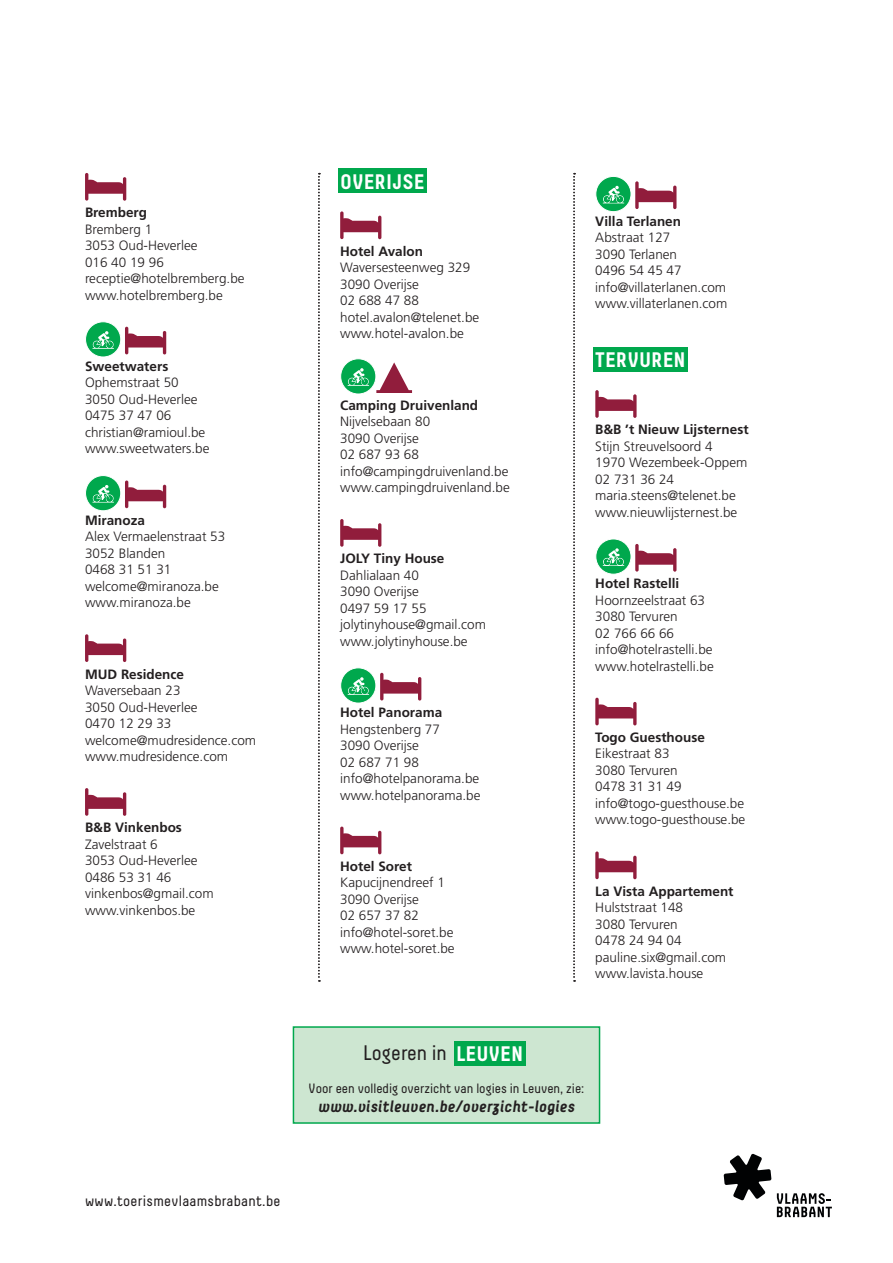
<style>
.page{position:relative;width:893px;height:1263px;background:#fff}
.page>*{position:absolute;margin:0;border:0;box-sizing:border-box;transform-origin:0 0}
.titel_gearceerd{font:700 21px "Decima";color:#fff}
.t1{font:21px "Decima";color:#231f20}
.t2{font:italic 700 16.5px "Decima";color:#231f20}
.t3{font:15px "Decima";letter-spacing:.02em;color:#231f20}
.body{font:300 13.5px/16.5px "Frutiger LT Pro";color:#231f20}
.body_bold{font:700 13.5px "Frutiger LT Pro";color:#231f20}
.t4{font:13.5px "Decima";color:#231f20}
.s1{font-weight:700;color:#fff}
</style>
<div class="page">
<svg style="left:85px;top:173px;width:41px;height:28px"></svg>
<div style="left:86px;top:322px;width:35px;height:35px;background:#00a84d;border-radius:50%"></div>
<div style="left:85px;top:321px;width:36px;height:36px;border:1px solid #fff;border-radius:50%"></div>
<svg style="left:92px;top:331px;width:22px;height:18px"></svg>
<svg style="left:125px;top:327px;width:41px;height:27px"></svg>
<div style="left:86px;top:476px;width:35px;height:35px;background:#00a84d;border-radius:50%"></div>
<div style="left:85px;top:475px;width:36px;height:36px;border:1px solid #fff;border-radius:50%"></div>
<svg style="left:92px;top:485px;width:22px;height:18px"></svg>
<svg style="left:125px;top:480px;width:41px;height:28px"></svg>
<svg style="left:85px;top:634px;width:41px;height:28px"></svg>
<svg style="left:85px;top:788px;width:41px;height:28px"></svg>
<div style="left:338px;top:169px;width:89px;height:24px;background:#00a84d"></div>
<svg style="left:340px;top:211px;width:41px;height:28px"></svg>
<div style="left:341px;top:359px;width:35px;height:35px;background:#00a84d;border-radius:50%"></div>
<div style="left:340px;top:358px;width:36px;height:36px;border:1px solid #fff;border-radius:50%"></div>
<svg style="left:347px;top:368px;width:22px;height:18px"></svg>
<svg style="left:376px;top:362px;width:36px;height:31px"></svg>
<svg style="left:340px;top:519px;width:41px;height:28px"></svg>
<div style="left:341px;top:668px;width:35px;height:35px;background:#00a84d;border-radius:50%"></div>
<div style="left:340px;top:667px;width:36px;height:36px;border:1px solid #fff;border-radius:50%"></div>
<svg style="left:347px;top:677px;width:22px;height:18px"></svg>
<svg style="left:380px;top:673px;width:41px;height:27px"></svg>
<svg style="left:340px;top:826px;width:41px;height:28px"></svg>
<div style="left:593px;top:347px;width:95px;height:25px;background:#00a84d"></div>
<svg style="left:596px;top:176px;width:35px;height:36px"></svg>
<div style="left:595px;top:176px;width:36px;height:36px;border:1px solid #fff;border-radius:50%"></div>
<svg style="left:603px;top:186px;width:21px;height:17px"></svg>
<svg style="left:635px;top:181px;width:41px;height:28px"></svg>
<svg style="left:595px;top:390px;width:42px;height:28px"></svg>
<div style="left:596px;top:539px;width:35px;height:35px;background:#00a84d;border-radius:50%"></div>
<div style="left:595px;top:538px;width:36px;height:37px;border:1px solid #fff;border-radius:50%"></div>
<svg style="left:603px;top:548px;width:21px;height:18px"></svg>
<svg style="left:635px;top:544px;width:41px;height:28px"></svg>
<svg style="left:595px;top:698px;width:42px;height:27px"></svg>
<svg style="left:595px;top:851px;width:42px;height:28px"></svg>
<svg style="left:318px;top:173px;width:2px;height:809px"></svg>
<svg style="left:573px;top:173px;width:2px;height:809px"></svg>
<div style="left:293px;top:1027px;width:306px;height:96px;background:#cde6d1"></div>
<div style="left:454px;top:1041px;width:71px;height:24px;background:#00a84d"></div>
<div style="left:293px;top:1026px;width:307px;height:98px;border:2px solid #00a84d"></div>
<svg style="left:724px;top:1154px;width:47px;height:46px"></svg>
<svg style="left:777px;top:1193px;width:55px;height:24px"></svg>
<h2 class="body_bold" style="left:85px;top:204px;width:64px">Bremberg</h2>
<p class="body" style="left:85px;top:221px;width:161px">Bremberg 1<br>3053 Oud-Heverlee<br>016 40 19 96 receptie@hotelbremberg.be www.hotelbremberg.be</p>
<h2 class="body_bold" style="left:85px;top:358px;width:85px">Sweetwaters</h2>
<p class="body" style="left:85px;top:375px;width:126px">Ophemstraat 50<br>3050 Oud-Heverlee<br>0475 37 47 06 christian@ramioul.be www.sweetwaters.be</p>
<h2 class="body_bold" style="left:85px;top:512px;width:62px">Miranoza</h2>
<p class="body" style="left:85px;top:528px;width:142px">Alex Vermaelenstraat 53<br>3052 Blanden<br>0468 31 51 31 welcome@miranoza.be www.miranoza.be</p>
<h2 class="body_bold" style="left:85px;top:666px;width:100px">MUD Residence</h2>
<p class="body" style="left:85px;top:682px;width:173px">Waversebaan 23<br>3050 Oud-Heverlee<br>0470 12 29 33 welcome@mudresidence.com www.mudresidence.com</p>
<h2 class="body_bold" style="left:85px;top:820px;width:98px">B&amp;B Vinkenbos</h2>
<p class="body" style="left:85px;top:836px;width:130px">Zavelstraat 6<br>3053 Oud-Heverlee<br>0486 53 31 46 vinkenbos@gmail.com www.vinkenbos.be</p>
<h1 class="titel_gearceerd" style="left:340px;top:169px;width:86px">OVERIJSE</h1>
<h2 class="body_bold" style="left:340px;top:243px;width:84px">Hotel Avalon</h2>
<p class="body" style="left:340px;top:259px;width:141px">Waversesteenweg 329<br>3090 Overijse<br>02 688 47 88 hotel.avalon@telenet.be www.hotel-avalon.be</p>
<h2 class="body_bold" style="left:340px;top:397px;width:140px">Camping Druivenland</h2>
<p class="body" style="left:340px;top:413px;width:171px">Nijvelsebaan 80<br>3090 Overijse<br>02 687 93 68 info@campingdruivenland.be www.campingdruivenland.be</p>
<h2 class="body_bold" style="left:340px;top:550px;width:106px">JOLY Tiny House</h2>
<p class="body" style="left:340px;top:567px;width:147px">Dahlialaan 40<br>3090 Overijse<br>0497 59 17 55 jolytinyhouse@gmail.com www.jolytinyhouse.be</p>
<h2 class="body_bold" style="left:340px;top:704px;width:104px">Hotel Panorama</h2>
<p class="body" style="left:340px;top:721px;width:142px">Hengstenberg 77<br>3090 Overijse<br>02 687 71 98 info@hotelpanorama.be www.hotelpanorama.be</p>
<h2 class="body_bold" style="left:340px;top:858px;width:73px">Hotel Soret</h2>
<p class="body" style="left:340px;top:874px;width:116px">Kapucijnendreef 1<br>3090 Overijse<br>02 657 37 82 info@hotel-soret.be www.hotel-soret.be</p>
<h2 class="body_bold" style="left:595px;top:213px;width:87px">Villa Terlanen</h2>
<p class="body" style="left:595px;top:229px;width:134px">Abstraat 127<br>3090 Terlanen<br>0496 54 45 47 info@villaterlanen.com www.villaterlanen.com</p>
<h1 class="titel_gearceerd" style="left:595px;top:348px;width:92px">TERVUREN</h1>
<h2 class="body_bold" style="left:595px;top:422px;width:155px">B&amp;B ’t Nieuw Lijsternest</h2>
<p class="body" style="left:595px;top:438px;width:154px">Stijn Streuvelsoord 4<br>1970 Wezembeek-Oppem<br>02 731 36 24 maria.steens@telenet.be www.nieuwlijsternest.be</p>
<h2 class="body_bold" style="left:595px;top:575px;width:86px">Hotel Rastelli</h2>
<p class="body" style="left:595px;top:592px;width:120px">Hoornzeelstraat 63<br>3080 Tervuren<br>02 766 66 66 info@hotelrastelli.be www.hotelrastelli.be</p>
<h2 class="body_bold" style="left:595px;top:729px;width:111px">Togo Guesthouse</h2>
<p class="body" style="left:595px;top:746px;width:152px">Eikestraat 83<br>3080 Tervuren<br>0478 31 31 49 info@togo-guesthouse.be www.togo-guesthouse.be</p>
<h2 class="body_bold" style="left:595px;top:883px;width:140px">La Vista Appartement</h2>
<p class="body" style="left:595px;top:899px;width:132px">Hulststraat 148<br>3080 Tervuren<br>0478 24 94 04 pauline.six@gmail.com www.lavista.house</p>
<p class="t1" style="left:363px;top:1041px;width:161px">Logeren in <span class="s1">LEUVEN</span></p>
<p class="t4" style="left:309px;top:1080px;width:277px">Voor een volledig overzicht van logies in Leuven, zie:</p>
<p class="t2" style="left:318px;top:1097px;width:258px">www.visitleuven.be/overzicht-logies</p>
<p class="t3" style="left:85px;top:1192px;width:197px">www.toerismevlaamsbrabant.be</p>
</div>
